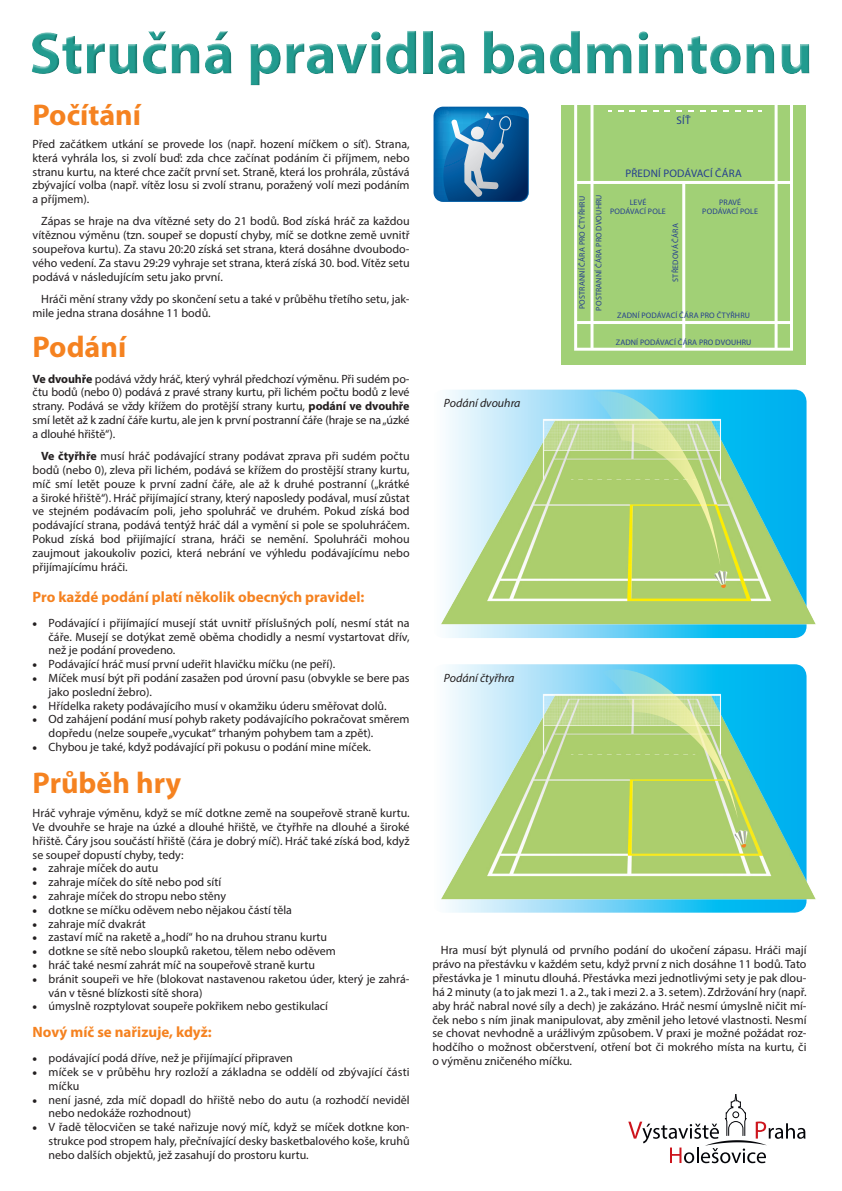
<style>
.page{position:relative;width:842px;height:1191px;background:#fff}
.page>*{position:absolute;margin:0;border:0;box-sizing:border-box;transform-origin:0 0}
.t1{font:700 60px "Myriad Pro";color:#229b8f}
.Mezititl{font:700 30px "Myriad Pro";color:#f58220}
.Mezititl-2{font:700 15px "Myriad Pro";color:#f58220}
.text{font:12px/13.8px "Myriad Pro";color:#231f20;text-align:justify}
.text-2{font:italic 12px "Myriad Pro";color:#231f20}
.popisek{font:11px "Myriad Pro";letter-spacing:.02em;color:#253f8e}
.popisek-2{font:8px/9.6px "Myriad Pro";letter-spacing:.02em;color:#253f8e;text-align:center}
.s1{font-weight:700}
</style>
<div class="page">
<div style="left:29px;top:29px;width:783px;height:59px;background:#231f20;opacity:.37"></div>
<svg style="left:446px;top:389px;width:360px;height:249px;background:#79d5f6"></svg>
<svg style="left:446px;top:664px;width:360px;height:248px;background:#79d5f6"></svg>
<img style="left:441px;top:401px;width:375px;height:231px">
<img style="left:441px;top:675px;width:375px;height:232px">
<svg style="left:734px;top:830px;width:14px;height:18px"></svg>
<svg style="left:590px;top:390px;width:137px;height:198px;background:#a7d28c"></svg>
<svg style="left:601px;top:664px;width:137px;height:155px;background:#9dd197"></svg>
<div style="left:561px;top:105px;width:245px;height:259px;background:#a1d076"></div>
<svg style="left:574px;top:105px;width:219px;height:246px"></svg>
<svg style="left:700px;top:110px;width:17px;height:1px"></svg>
<svg style="left:653px;top:110px;width:17px;height:1px"></svg>
<svg style="left:628px;top:1094px;width:177px;height:69px"></svg>
<div style="left:732px;top:1111px;width:7px;height:7px;border:1px solid #040509;border-radius:50%"></div>
<svg style="left:433px;top:107px;width:96px;height:95px;background:#2c72a7"></svg>
<h1 class="t1" style="left:29px;top:14px;width:785px">Stručná pravidla badmintonu</h1>
<p class="Mezititl" style="left:33px;top:95px;width:110px">Počítání</p>
<p class="popisek" style="left:677px;top:113px;width:15px">SÍŤ</p>
<p class="text" style="left:33px;top:137px;width:379px">Před začátkem utkání se provede los (např. hození míčkem o síť). Strana, která vyhrála los, si zvolí buď: zda chce začínat podáním či příjmem, nebo stranu kurtu, na které chce začít první set. Straně, která los prohrála, zůstává zbývající volba (např. vítěz losu si zvolí stranu, poražený volí mezi podáním a příjmem).</p>
<p class="text" style="left:33px;top:214px;width:379px;text-indent:9px">Zápas se hraje na dva vítězné sety do 21 bodů. Bod získá hráč za každou vítěznou výměnu (tzn. soupeř se dopustí chyby, míč se dotkne země uvnitř soupeřova kurtu). Za stavu 20:20 získá set strana, která dosáhne dvoubodo&shy;vého vedení. Za stavu 29:29 vyhraje set strana, která získá 30. bod. Vítěz setu podává v následujícím setu jako první.</p>
<p class="text" style="left:33px;top:292px;width:379px;text-indent:9px">Hráči mění strany vždy po skončení setu a také v průběhu třetího setu, jak&shy;mile jedna strana dosáhne 11 bodů.</p>
<p class="Mezititl" style="left:33px;top:327px;width:95px">Podání</p>
<p class="text" style="left:33px;top:371px;width:379px"><span class="s1">Ve dvouhře</span> podává vždy hráč, který vyhrál předchozí výměnu. Při sudém po&shy;čtu bodů (nebo 0) podává z pravé strany kurtu, při lichém počtu bodů z levé strany. Podává se vždy křížem do protější strany kurtu, <span class="s1">podání ve dvouhře </span>smí letět až k zadní čáře kurtu, ale jen k první postranní čáře (hraje se na „úzké a dlouhé hřiště“).</p>
<p class="text" style="left:33px;top:449px;width:379px;text-indent:9px"><span class="s1">Ve čtyřhře</span> musí hráč podávající strany podávat zprava při sudém počtu bodů (nebo 0), zleva při lichém, podává se křížem do prostější strany kurtu, míč smí letět pouze k první zadní čáře, ale až k druhé postranní („krátké a široké hřiště“). Hráč přijímající strany, který naposledy podával, musí zůstat ve stejném podávacím poli, jeho spoluhráč ve druhém. Pokud získá bod podávající strana, podává tentýž hráč dál a vymění si pole se spoluhráčem.<br>Pokud získá bod přijímající strana, hráči se nemění. Spoluhráči mohou zaujmout jakoukoliv pozici, která nebrání ve výhledu podávajícímu nebo přijímajícímu hráči.</p>
<p class="Mezititl-2" style="left:33px;top:586px;width:333px">Pro každé podání platí několik obecných pravidel:</p>
<p class="text" style="left:49px;top:615px;width:363px;text-indent:-16px">• Podávající i přijímající musejí stát uvnitř příslušných polí, nesmí stát na čáře. Musejí se dotýkat země oběma chodidly a nesmí vystartovat dřív, než je podání provedeno.</p>
<p class="text" style="left:33px;top:657px;width:304px">• Podávající hráč musí první udeřit hlavičku míčku (ne peří).</p>
<p class="text" style="left:49px;top:671px;width:363px;text-indent:-16px">• Míček musí být při podání zasažen pod úrovní pasu (obvykle se bere pas jako poslední žebro).</p>
<p class="text" style="left:33px;top:698px;width:355px">• Hřídelka rakety podávajícího musí v okamžiku úderu směřovat dolů.</p>
<p class="text" style="left:49px;top:712px;width:363px;text-indent:-16px">• Od zahájení podání musí pohyb rakety podávajícího pokračovat směrem dopředu (nelze soupeře „vycukat“ trhaným pohybem tam a zpět).</p>
<p class="text" style="left:33px;top:740px;width:340px">• Chybou je také, když podávající při pokusu o podání mine míček.</p>
<p class="Mezititl" style="left:33px;top:763px;width:150px">Průběh hry</p>
<p class="text" style="left:33px;top:806px;width:379px">Hráč vyhraje výměnu, když se míč dotkne země na soupeřově straně kurtu.<br>Ve dvouhře se hraje na úzké a dlouhé hřiště, ve čtyřhře na dlouhé a široké hřiště. Čáry jsou součástí hřiště (čára je dobrý míč). Hráč také získá bod, když se soupeř dopustí chyby, tedy:</p>
<p class="text" style="left:33px;top:861px;width:127px">• zahraje míček do autu</p>
<p class="text" style="left:33px;top:875px;width:190px">• zahraje míček do sítě nebo pod sítí</p>
<p class="text" style="left:33px;top:889px;width:195px">• zahraje míček do stropu nebo stěny</p>
<p class="text" style="left:33px;top:902px;width:261px">• dotkne se míčku oděvem nebo nějakou částí těla</p>
<p class="text" style="left:33px;top:916px;width:115px">• zahraje míč dvakrát</p>
<p class="text" style="left:33px;top:930px;width:296px">• zastaví míč na raketě a „hodí“ ho na druhou stranu kurtu</p>
<p class="text" style="left:33px;top:944px;width:305px">• dotkne se sítě nebo sloupků raketou, tělem nebo oděvem</p>
<p class="text" style="left:33px;top:958px;width:284px">• hráč také nesmí zahrát míč na soupeřově straně kurtu</p>
<p class="text" style="left:49px;top:971px;width:363px;text-indent:-16px">• bránit soupeři ve hře (blokovat nastavenou raketou úder, který je zahrá&shy;ván v těsné blízkosti sítě shora)</p>
<p class="text" style="left:33px;top:999px;width:297px">• úmyslně rozptylovat soupeře pokřikem nebo gestikulací</p>
<p class="Mezititl-2" style="left:33px;top:1022px;width:181px">Nový míč se nařizuje, když:</p>
<p class="text" style="left:33px;top:1051px;width:262px">• podávající podá dříve, než je přijímající připraven</p>
<p class="text" style="left:49px;top:1064px;width:362px;text-indent:-16px">• míček se v průběhu hry rozloží a základna se oddělí od zbývající části míčku</p>
<p class="text" style="left:49px;top:1092px;width:363px;text-indent:-16px">• není jasné, zda míč dopadl do hřiště nebo do autu (a rozhodčí neviděl nebo nedokáže rozhodnout)</p>
<p class="text" style="left:49px;top:1120px;width:363px;text-indent:-16px">• V řadě tělocvičen se také nařizuje nový míč, když se míček dotkne kon&shy;strukce pod stropem haly, přečnívající desky basketbalového koše, kruhů nebo dalších objektů, jež zasahují do prostoru kurtu.</p>
<p class="text-2" style="left:444px;top:395px;width:78px">Podání dvouhra</p>
<p class="popisek-2" style="left:577px;top:309px;width:115px;rotate:-90deg">POSTRANNÍ ČÁRA PRO ČTYŘHRU</p>
<p class="popisek-2" style="left:594px;top:310px;width:118px;rotate:-90deg">POSTRANNÍ ČÁRA PRO DVOUHRU</p>
<p class="popisek" style="left:625px;top:166px;width:118px">PŘEDNÍ PODÁVACÍ ČÁRA</p>
<p class="popisek-2" style="left:610px;top:197px;width:57px">LEVÉ<br>PODÁVACÍ POLE</p>
<p class="popisek-2" style="left:702px;top:197px;width:57px">PRAVÉ<br>PODÁVACÍ POLE</p>
<p class="popisek-2" style="left:670px;top:282px;width:60px;rotate:-90deg">STŘEDOVÁ ČÁRA</p>
<p class="popisek-2" style="left:617px;top:311px;width:134px">ZADNÍ PODÁVACÍ ČÁRA PRO ČTYŘHRU</p>
<p class="popisek-2" style="left:616px;top:337px;width:137px">ZADNÍ PODÁVACÍ ČÁRA PRO DVOUHRU</p>
<p class="text-2" style="left:444px;top:671px;width:72px">Podání čtyřhra</p>
<p class="text" style="left:432px;top:943px;width:376px;text-indent:9px">Hra musí být plynulá od prvního podání do ukočení zápasu. Hráči mají právo na přestávku v každém setu, když první z nich dosáhne 11 bodů. Tato přestávka je 1 minutu dlouhá. Přestávka mezi jednotlivými sety je pak dlou&shy;há 2 minuty (a to jak mezi 1. a 2., tak i mezi 2. a 3. setem). Zdržování hry (např. aby hráč nabral nové síly a dech) je zakázáno. Hráč nesmí úmyslně ničit mí&shy;ček nebo s ním jinak manipulovat, aby změnil jeho letové vlastnosti. Nesmí se chovat nevhodně a urážlivým způsobem. V praxi je možné požádat roz&shy;hodčího o možnost občerstvení, otření bot či mokrého místa na kurtu, či o výměnu zničeného míčku.</p>
</div>
